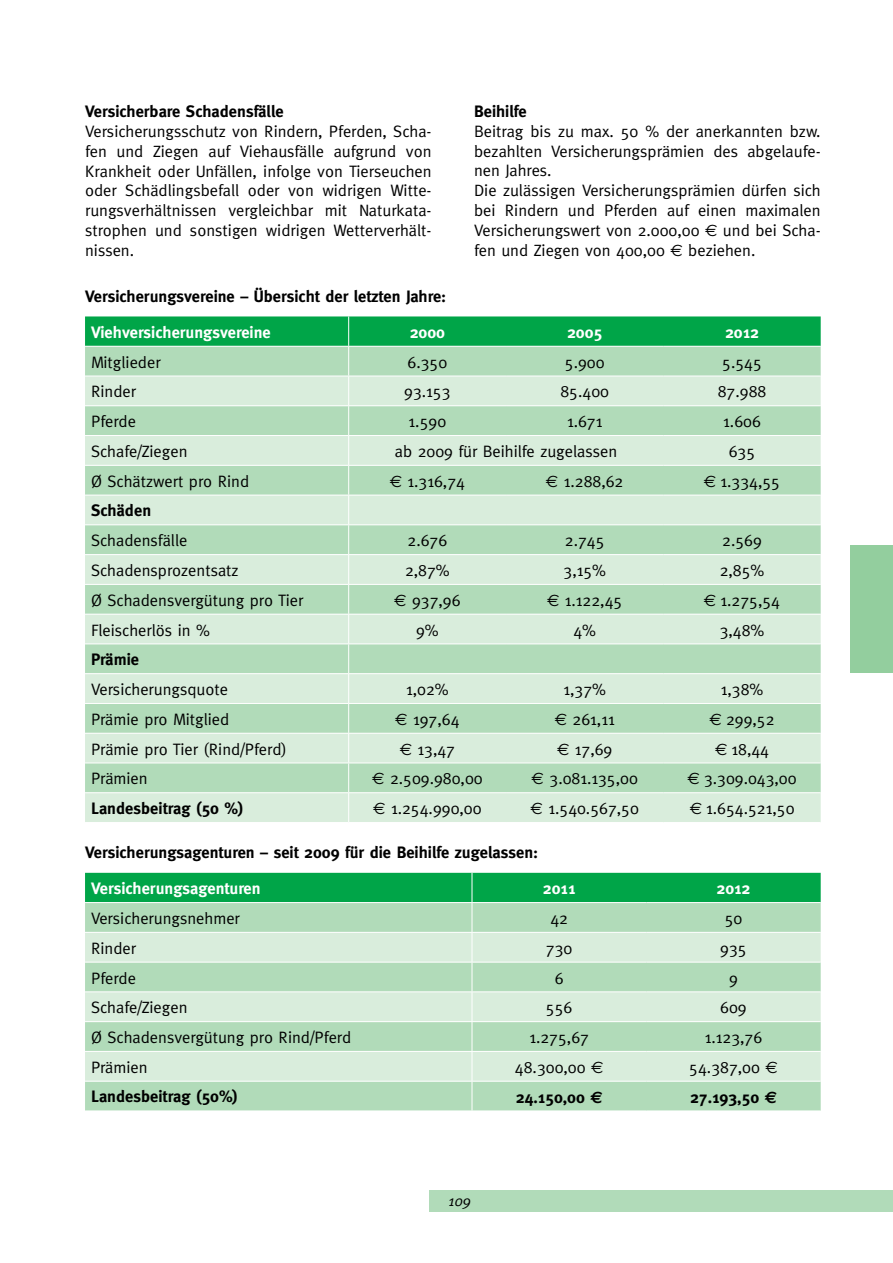
<style>
.page{position:relative;width:893px;height:1263px;background:#fff}
.page>*{position:absolute;margin:0;border:0;box-sizing:border-box;transform-origin:0 0}
.t1{font:16.5px/19.8px "Meta";color:#000;text-align:justify}
.t2{font:700 16.5px "Meta";color:#000}
.t3{font:700 16.5px "Meta";color:#fff}
.t4{font:italic 15px "Meta";color:#000}
.s1{font-family:"Euro Sans"}
</style>
<div class="page">
<div style="left:429px;top:1191px;width:464px;height:21px;background:#b1dbb9"></div>
<div style="left:850px;top:545px;width:43px;height:128px;background:#93ce9e"></div>
<svg style="left:85px;top:316px;width:736px;height:506px;background:#bbe1c4"></svg>
<hr style="left:506px;top:792px;width:157px;height:1px;background:#fff">
<hr style="left:663px;top:792px;width:158px;height:1px;background:#fff">
<svg style="left:85px;top:873px;width:736px;height:237px;background:#acdcba"></svg>
<hr style="left:646px;top:1081px;width:175px;height:1px;background:#fff">
<p class="t2" style="left:85px;top:102px;width:200px">Versicherbare Schadensfälle</p>
<p class="t1" style="left:85px;top:121px;width:348px">Versicherungsschutz von Rindern, Pferden, Scha&shy;fen und Ziegen auf Viehausfälle aufgrund von Krankheit oder Unfällen, infolge von Tierseuchen oder Schädlingsbefall oder von widrigen Witte&shy;rungsverhältnissen vergleichbar mit Naturkata&shy;strophen und sonstigen widrigen Wetterverhält&shy;nissen.</p>
<p class="t2" style="left:474px;top:102px;width:54px">Beihilfe</p>
<p class="t1" style="left:474px;top:121px;width:348px;text-align:left">Beitrag bis zu max. 50 % der anerkannten bzw. bezahlten Versicherungsprämien des abgelaufe&shy;nen Jahres.<br>Die zulässigen Versicherungsprämien dürfen sich bei Rindern und Pferden auf einen maximalen Versicherungswert von 2.000,00 <span class="s1">€</span> und bei Scha&shy;fen und Ziegen von 400,00 <span class="s1">€</span> beziehen.</p>
<p class="t2" style="left:85px;top:287px;width:363px">Versicherungsvereine – Übersicht der letzten Jahre:</p>
<p class="t3" style="left:91px;top:322px;width:181px">Viehversicherungsvereine</p>
<p class="t3" style="left:410px;top:322px;width:37px">2000</p>
<p class="t3" style="left:567px;top:322px;width:37px">2005</p>
<p class="t3" style="left:725px;top:322px;width:35px">2012</p>
<p class="t1" style="left:91px;top:352px;width:71px">Mitglieder</p>
<p class="t1" style="left:407px;top:352px;width:41px">6.350</p>
<p class="t1" style="left:565px;top:352px;width:41px">5.900</p>
<p class="t1" style="left:722px;top:352px;width:41px">5.545</p>
<p class="t1" style="left:91px;top:382px;width:47px">Rinder</p>
<p class="t1" style="left:404px;top:382px;width:48px">93.153</p>
<p class="t1" style="left:560px;top:382px;width:50px">85.400</p>
<p class="t1" style="left:718px;top:382px;width:50px">87.988</p>
<p class="t1" style="left:91px;top:411px;width:46px">Pferde</p>
<p class="t1" style="left:409px;top:411px;width:39px">1.590</p>
<p class="t1" style="left:567px;top:411px;width:37px">1.671</p>
<p class="t1" style="left:723px;top:411px;width:39px">1.606</p>
<p class="t1" style="left:91px;top:441px;width:98px">Schafe/Ziegen</p>
<p class="t1" style="left:395px;top:441px;width:224px">ab 2009 für Beihilfe zugelassen</p>
<p class="t1" style="left:729px;top:441px;width:28px">635</p>
<p class="t1" style="left:91px;top:471px;width:160px">Ø Schätzwert pro Rind</p>
<p class="t1" style="left:390px;top:471px;width:77px"><span class="s1">€</span> 1.316,74</p>
<p class="t1" style="left:546px;top:471px;width:79px"><span class="s1">€</span> 1.288,62</p>
<p class="t1" style="left:704px;top:471px;width:78px"><span class="s1">€</span> 1.334,55</p>
<p class="t2" style="left:91px;top:501px;width:62px">Schäden</p>
<p class="t1" style="left:91px;top:530px;width:98px">Schadensfälle</p>
<p class="t1" style="left:407px;top:530px;width:41px">2.676</p>
<p class="t1" style="left:565px;top:530px;width:41px">2.745</p>
<p class="t1" style="left:722px;top:530px;width:41px">2.569</p>
<p class="t1" style="left:91px;top:560px;width:149px">Schadensprozentsatz</p>
<p class="t1" style="left:405px;top:560px;width:46px">2,87%</p>
<p class="t1" style="left:563px;top:560px;width:44px">3,15%</p>
<p class="t1" style="left:720px;top:560px;width:46px">2,85%</p>
<p class="t1" style="left:91px;top:590px;width:214px">Ø Schadensvergütung pro Tier</p>
<p class="t1" style="left:394px;top:590px;width:68px"><span class="s1">€</span> 937,96</p>
<p class="t1" style="left:547px;top:590px;width:77px"><span class="s1">€</span> 1.122,45</p>
<p class="t1" style="left:704px;top:590px;width:78px"><span class="s1">€</span> 1.275,54</p>
<p class="t1" style="left:91px;top:620px;width:120px">Fleischerlös in %</p>
<p class="t1" style="left:416px;top:620px;width:24px">9%</p>
<p class="t1" style="left:573px;top:620px;width:24px">4%</p>
<p class="t1" style="left:720px;top:620px;width:46px">3,48%</p>
<p class="t2" style="left:91px;top:650px;width:50px">Prämie</p>
<p class="t1" style="left:91px;top:679px;width:139px">Versicherungsquote</p>
<p class="t1" style="left:406px;top:679px;width:44px">1,02%</p>
<p class="t1" style="left:563px;top:679px;width:44px">1,37%</p>
<p class="t1" style="left:721px;top:679px;width:44px">1,38%</p>
<p class="t1" style="left:91px;top:709px;width:140px">Prämie pro Mitglied</p>
<p class="t1" style="left:395px;top:709px;width:66px"><span class="s1">€</span> 197,64</p>
<p class="t1" style="left:555px;top:709px;width:61px"><span class="s1">€</span> 261,11</p>
<p class="t1" style="left:709px;top:709px;width:67px"><span class="s1">€</span> 299,52</p>
<p class="t1" style="left:91px;top:739px;width:197px">Prämie pro Tier (Rind/Pferd)</p>
<p class="t1" style="left:400px;top:739px;width:57px"><span class="s1">€</span> 13,47</p>
<p class="t1" style="left:557px;top:739px;width:57px"><span class="s1">€</span> 17,69</p>
<p class="t1" style="left:715px;top:739px;width:56px"><span class="s1">€</span> 18,44</p>
<p class="t1" style="left:91px;top:769px;width:58px">Prämien</p>
<p class="t1" style="left:372px;top:769px;width:112px"><span class="s1">€</span> 2.509.980,00</p>
<p class="t1" style="left:532px;top:769px;width:108px"><span class="s1">€</span> 3.081.135,00</p>
<p class="t1" style="left:687px;top:769px;width:111px"><span class="s1">€</span> 3.309.043,00</p>
<p class="t2" style="left:91px;top:799px;width:154px">Landesbeitrag (50 %)</p>
<p class="t1" style="left:373px;top:798px;width:110px"><span class="s1">€</span> 1.254.990,00</p>
<p class="t1" style="left:531px;top:798px;width:110px"><span class="s1">€</span> 1.540.567,50</p>
<p class="t1" style="left:690px;top:798px;width:106px"><span class="s1">€</span> 1.654.521,50</p>
<p class="t2" style="left:85px;top:843px;width:455px">Versicherungsagenturen – seit 2009 für die Beihilfe zugelassen:</p>
<p class="t3" style="left:91px;top:879px;width:171px">Versicherungsagenturen</p>
<p class="t3" style="left:543px;top:879px;width:34px">2011</p>
<p class="t3" style="left:716px;top:879px;width:35px">2012</p>
<p class="t1" style="left:91px;top:908px;width:150px">Versicherungsnehmer</p>
<p class="t1" style="left:550px;top:908px;width:19px">42</p>
<p class="t1" style="left:725px;top:908px;width:19px">50</p>
<p class="t1" style="left:91px;top:938px;width:47px">Rinder</p>
<p class="t1" style="left:546px;top:938px;width:28px">730</p>
<p class="t1" style="left:720px;top:938px;width:28px">935</p>
<p class="t1" style="left:91px;top:968px;width:46px">Pferde</p>
<p class="t1" style="left:555px;top:968px;width:10px">6</p>
<p class="t1" style="left:729px;top:968px;width:10px">9</p>
<p class="t1" style="left:91px;top:997px;width:98px">Schafe/Ziegen</p>
<p class="t1" style="left:546px;top:997px;width:28px">556</p>
<p class="t1" style="left:720px;top:997px;width:28px">609</p>
<p class="t1" style="left:91px;top:1027px;width:262px">Ø Schadensvergütung pro Rind/Pferd</p>
<p class="t1" style="left:529px;top:1027px;width:61px">1.275,67</p>
<p class="t1" style="left:705px;top:1027px;width:59px">1.123,76</p>
<p class="t1" style="left:91px;top:1057px;width:58px">Prämien</p>
<p class="t1" style="left:515px;top:1057px;width:90px">48.300,00 <span class="s1">€</span></p>
<p class="t1" style="left:689px;top:1057px;width:90px">54.387,00 <span class="s1">€</span></p>
<p class="t2" style="left:91px;top:1087px;width:148px">Landesbeitrag (50%)</p>
<p class="t2" style="left:516px;top:1087px;width:89px">24.150,00 <span class="s1">€</span></p>
<p class="t2" style="left:690px;top:1087px;width:89px">27.193,50 <span class="s1">€</span></p>
<p class="t4" style="left:449px;top:1192px;width:24px">109</p>
</div>
